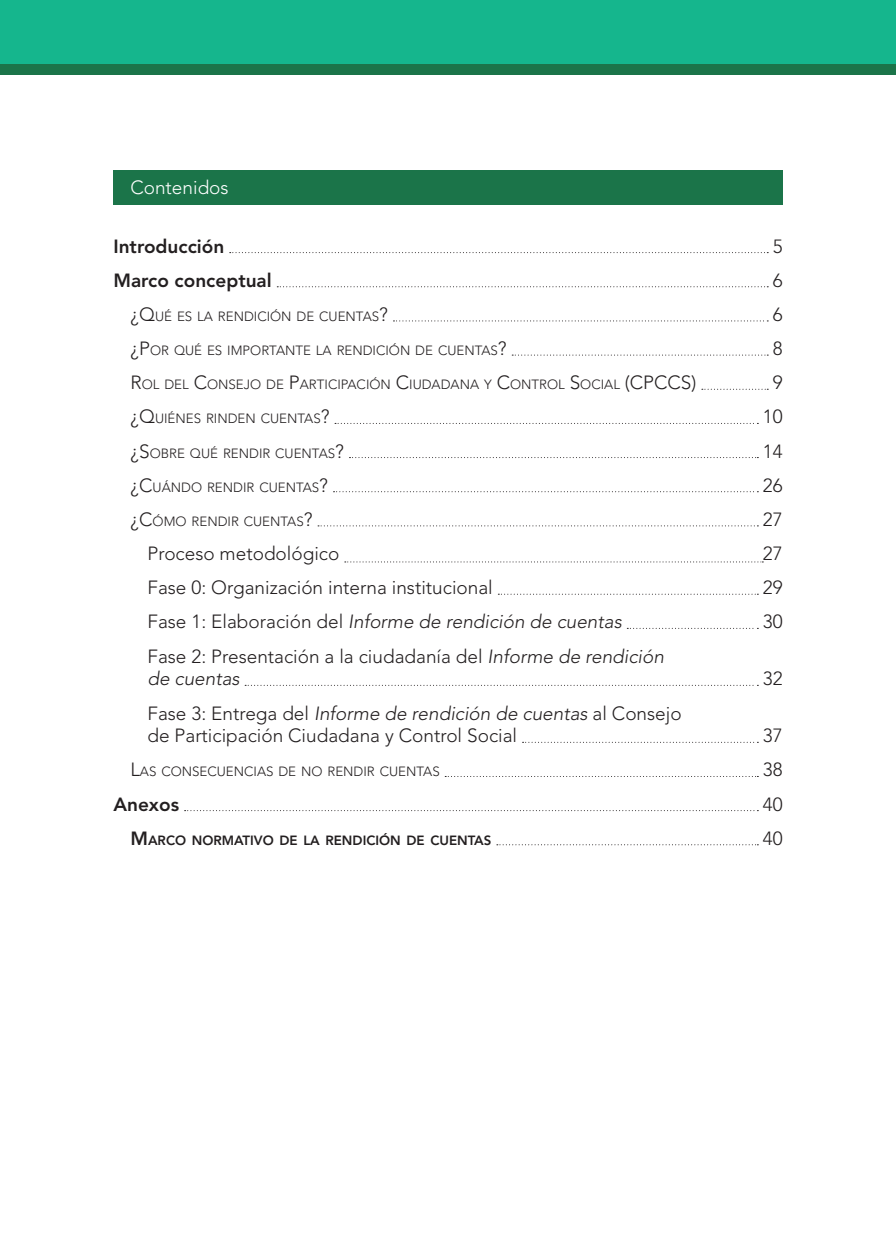
<style>
.page{position:relative;width:896px;height:1248px;background:#fff}
.page>*{position:absolute;margin:0;border:0;box-sizing:border-box;transform-origin:0 0}
.t1{font:300 19px/22.8px "Avenir LT Std";color:#231f20}
.t2{font:italic 300 19px "Avenir LT Std";color:#231f20}
.t3{font:800 19px "Avenir LT Std";color:#231f20}
.t4{font:300 19px "Avenir LT Std";color:#fff}
.t5{font:300 19px "Avenir LT Std";color:#231f20}
.t6{font:300 13.4px "Avenir LT Std";color:#231f20}
.t7{font:800 13.4px "Avenir LT Std";color:#231f20}
.s1{font-size:19px}
.s2{font-style:normal}
.s3{font-style:italic}
</style>
<div class="page">
<div style="left:113px;top:170px;width:669px;height:34px;background:#1b7449"></div>
<div style="left:0;top:0;width:895px;height:75px;background:#1b7449"></div>
<div style="left:0;top:0;width:895px;height:63px;background:#15b68d"></div>
<svg style="left:230px;top:252px;width:538px;height:1px"></svg>
<svg style="left:277px;top:286px;width:491px;height:1px"></svg>
<svg style="left:393px;top:320px;width:375px;height:1px"></svg>
<svg style="left:512px;top:354px;width:256px;height:1px"></svg>
<svg style="left:702px;top:389px;width:66px;height:1px"></svg>
<svg style="left:335px;top:423px;width:423px;height:1px"></svg>
<svg style="left:349px;top:457px;width:409px;height:1px"></svg>
<svg style="left:333px;top:491px;width:425px;height:1px"></svg>
<svg style="left:318px;top:525px;width:440px;height:1px"></svg>
<svg style="left:345px;top:561px;width:418px;height:1px"></svg>
<svg style="left:498px;top:593px;width:260px;height:1px"></svg>
<svg style="left:627px;top:627px;width:131px;height:1px"></svg>
<svg style="left:245px;top:684px;width:513px;height:1px"></svg>
<svg style="left:522px;top:741px;width:236px;height:1px"></svg>
<svg style="left:445px;top:776px;width:313px;height:1px"></svg>
<svg style="left:185px;top:810px;width:573px;height:1px"></svg>
<svg style="left:497px;top:844px;width:261px;height:1px"></svg>
<h1 class="t4" style="left:130px;top:177px;width:100px">Contenidos</h1>
<h1 class="t3" style="left:113px;top:235px;width:112px">Introducción</h1>
<h1 class="t1" style="left:772px;top:235px;width:11px">5</h1>
<h1 class="t3" style="left:113px;top:269px;width:160px">Marco conceptual</h1>
<h1 class="t1" style="left:772px;top:269px;width:11px">6</h1>
<p class="t6" style="left:130px;top:308px;width:259px"><span class="s1">¿Q</span>UÉ ES LA RENDICIÓN DE CUENTAS<span class="s1">?</span></p>
<h1 class="t1" style="left:772px;top:303px;width:11px">6</h1>
<p class="t6" style="left:130px;top:342px;width:378px"><span class="s1">¿P</span>OR QUÉ ES IMPORTANTE LA RENDICIÓN DE CUENTAS<span class="s1">?</span></p>
<h1 class="t1" style="left:772px;top:337px;width:11px">8</h1>
<p class="t6" style="left:130px;top:377px;width:513px"><span class="s1">R</span>OL DEL <span class="s1">C</span>ONSEJO DE <span class="s1">P</span>ARTICIPACIÓN <span class="s1">C</span>IUDADANA Y <span class="s1">C</span>ONTROL <span class="s1">S</span>OCIAL <span class="s1">(CPCCS</span></p>
<h1 class="t5" style="left:691px;top:371px;width:6px">)</h1>
<h1 class="t1" style="left:772px;top:371px;width:11px">9</h1>
<p class="t6" style="left:130px;top:411px;width:201px"><span class="s1">¿Q</span>UIÉNES RINDEN CUENTAS<span class="s1">?</span></p>
<h1 class="t1" style="left:763px;top:405px;width:21px">10</h1>
<p class="t6" style="left:130px;top:445px;width:215px"><span class="s1">¿S</span>OBRE QUÉ RENDIR CUENTAS<span class="s1">?</span></p>
<h1 class="t1" style="left:763px;top:439px;width:21px">14</h1>
<p class="t6" style="left:130px;top:479px;width:199px"><span class="s1">¿C</span>UÁNDO RENDIR CUENTAS<span class="s1">?</span></p>
<h1 class="t1" style="left:763px;top:474px;width:21px">26</h1>
<p class="t6" style="left:130px;top:513px;width:184px"><span class="s1">¿C</span>ÓMO RENDIR CUENTAS<span class="s1">?</span></p>
<h1 class="t1" style="left:763px;top:508px;width:21px">27</h1>
<h1 class="t1" style="left:147px;top:542px;width:193px">Proceso metodológico</h1>
<h1 class="t1" style="left:763px;top:542px;width:21px">27</h1>
<h1 class="t1" style="left:147px;top:576px;width:347px">Fase 0: Organización interna institucional</h1>
<h1 class="t1" style="left:763px;top:576px;width:21px">29</h1>
<h1 class="t2" style="left:147px;top:610px;width:476px"><span class="s2">Fase 1: Elaboración del</span> Informe de rendición de cuentas</h1>
<h1 class="t1" style="left:763px;top:610px;width:21px">30</h1>
<h1 class="t1" style="left:147px;top:644px;width:518px">Fase 2: Presentación a la ciudadanía del <span class="s3">Informe de rendición de cuentas</span></h1>
<h1 class="t1" style="left:763px;top:667px;width:21px">32</h1>
<h1 class="t1" style="left:147px;top:701px;width:536px">Fase 3: Entrega del <span class="s3">Informe de rendición de cuentas</span> al Consejo de Participación Ciudadana y Control Social</h1>
<h1 class="t1" style="left:763px;top:724px;width:21px">37</h1>
<p class="t6" style="left:130px;top:764px;width:311px"><span class="s1">L</span>AS CONSECUENCIAS DE NO RENDIR CUENTAS</p>
<h1 class="t1" style="left:763px;top:758px;width:21px">38</h1>
<h1 class="t3" style="left:113px;top:792px;width:67px">Anexos</h1>
<h1 class="t1" style="left:763px;top:792px;width:21px">40</h1>
<p class="t7" style="left:130px;top:832px;width:362px"><span class="s1">M</span>ARCO NORMATIVO DE LA RENDICIÓN DE CUENTAS</p>
<h1 class="t1" style="left:763px;top:826px;width:21px">40</h1>
</div>
